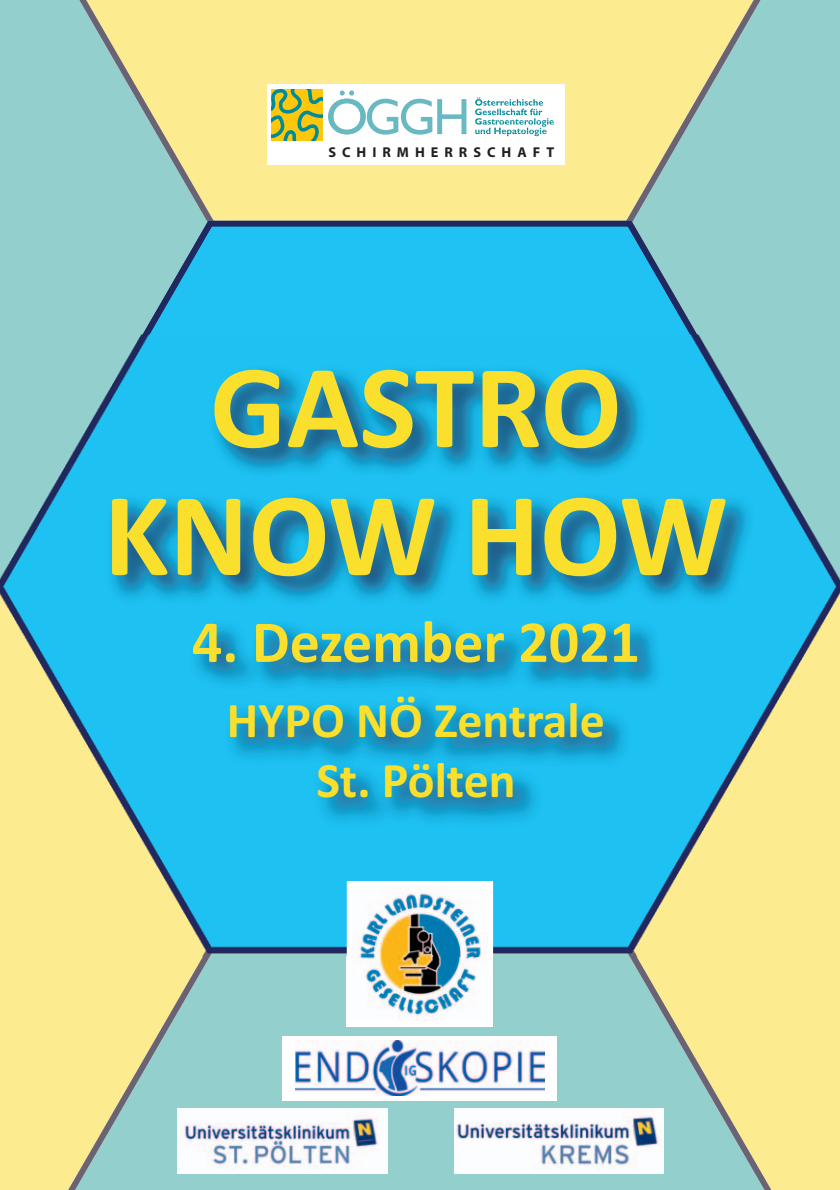
<style>
.page{position:relative;width:840px;height:1190px;background:#fceb8f}
.page>*{position:absolute;margin:0;border:0;box-sizing:border-box;transform-origin:0 0}
.t1{font:700 120px/128px "Calibri";color:#fae02c;text-align:center}
.t2{font:700 60px "Calibri";color:#fae02c}
.t3{font:700 50px/60px "Calibri";color:#fae02c;text-align:center}
.t4{font:700 14.2px "Myriad";letter-spacing:.42em;color:#231f20}
</style>
<div class="page">
<div style="left:214px;top:221px;width:412px;height:114px;background:#1fc2f3"></div>
<div style="left:0;top:0;width:69px;height:221px;background:#93d0cd"></div>
<svg style="left:69px;top:0;width:145px;height:221px;background:#bfd6ad"></svg>
<svg style="left:0;top:221px;width:214px;height:114px;background:#7ec8ce"></svg>
<svg style="left:58px;top:957px;width:723px;height:233px;background:#b4d5b7"></svg>
<svg style="left:626px;top:0;width:214px;height:221px;background:#b1d4b7"></svg>
<svg style="left:626px;top:221px;width:214px;height:114px;background:#7dc8ce"></svg>
<div style="left:267px;top:85px;width:297px;height:80px;background:#fff"></div>
<svg style="left:271px;top:89px;width:51px;height:52px;background:#acb338"></svg>
<svg style="left:328px;top:91px;width:138px;height:44px"></svg>
<svg style="left:475px;top:97px;width:79px;height:39px"></svg>
<img style="left:177px;top:1108px;width:210px;height:65px">
<img style="left:454px;top:1108px;width:210px;height:65px">
<div style="left:283px;top:1036px;width:274px;height:64px;background:#fff"></div>
<img style="left:295px;top:1041px;width:250px;height:55px">
<div style="left:347px;top:881px;width:146px;height:145px;background:#fff"></div>
<img style="left:359px;top:957px;width:124px;height:64px">
<img style="left:0;top:335px;width:840px;height:622px">
<img style="left:347px;top:881px;width:146px;height:76px">
<img style="left:352px;top:886px;width:136px;height:71px">
<p class="t4" style="left:328px;top:147px;width:227px">SCHIRMHERRSCHAFT</p>
<h1 class="t1" style="left:104px;top:353px;width:626px">GASTRO<br>KNOW HOW</h1>
<p class="t2" style="left:192px;top:621px;width:450px">4. Dezember 2021</p>
<p class="t3" style="left:227px;top:695px;width:380px">HYPO NÖ Zentrale<br>St. Pölten</p>
</div>
